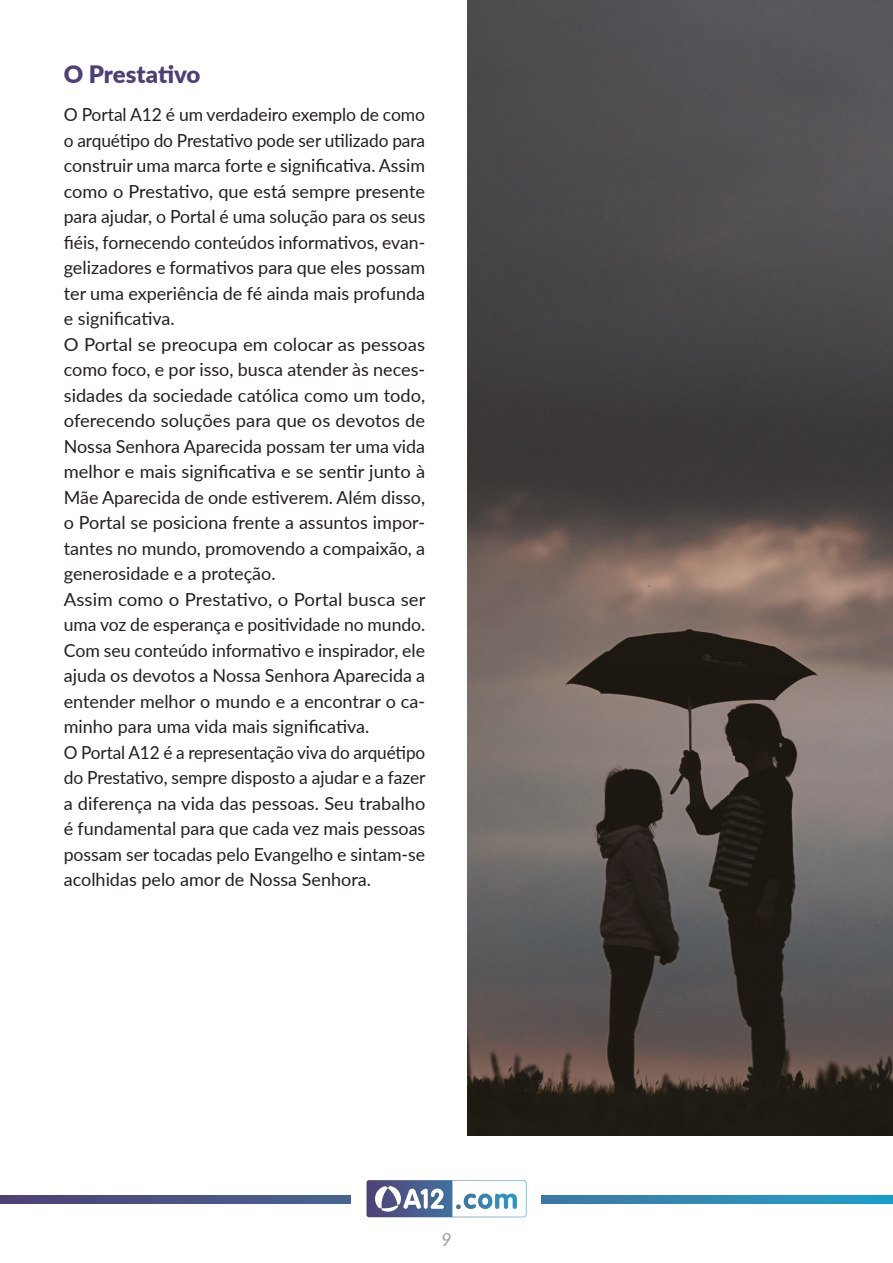
<style>
.page{position:relative;width:893px;height:1263px;background:#fff}
.page>*{position:absolute;margin:0;border:0;box-sizing:border-box;transform-origin:0 0}
.Sub_titulo{font:900 24px "Lato";letter-spacing:-.005em;color:#4e4076}
.Corpo{font:18px/25.5px "Lato";color:#231f20;text-align:justify}
.Corpo-2{font:18px/25.5px "Lato";color:#231f20;text-align:justify;scale:.95 1}
.t1{font:italic 18px "Lato";color:#9e9e9e}
</style>
<div class="page">
<svg style="left:1px;top:1196px;width:891px;height:7px"></svg>
<div style="left:352px;top:1173px;width:189px;height:90px;background:#fff"></div>
<svg style="left:366px;top:1180px;width:160px;height:37px"></svg>
<img style="left:468px;top:0;width:425px;height:1135px">
<p class="Sub_titulo" style="left:64px;top:56px;width:138px">O Prestativo</p>
<p class="Corpo" style="left:64px;top:101px;width:363px">O Portal A12 é um verdadeiro exemplo de como o arquétipo do Prestativo pode ser utilizado para construir uma marca forte e significativa. Assim como o Prestativo, que está sempre presente para ajudar, o Portal é uma solução para os seus fiéis, fornecendo conteúdos informativos, evan&shy;gelizadores e formativos para que eles possam ter uma experiência de fé ainda mais profunda e significativa.</p>
<p class="Corpo" style="left:64px;top:331px;width:363px">O Portal se preocupa em colocar as pessoas como foco, e por isso, busca atender às neces&shy;sidades da sociedade católica como um todo, oferecendo soluções para que os devotos de Nossa Senhora Aparecida possam ter uma vida melhor e mais significativa e se sentir junto à Mãe Aparecida de onde estiverem. Além disso, o Portal se posiciona frente a assuntos impor&shy;tantes no mundo, promovendo a compaixão, a generosidade e a proteção.</p>
<p class="Corpo" style="left:64px;top:586px;width:363px">Assim como o Prestativo, o Portal busca ser uma voz de esperança e positividade no mundo.<br>Com seu conteúdo informativo e inspirador, ele ajuda os devotos a Nossa Senhora Aparecida a entender melhor o mundo e a encontrar o ca&shy;minho para uma vida mais significativa.</p>
<p class="Corpo-2" style="left:64px;top:739px;width:382px">O Portal A12 é a representação viva do arquétipo do Prestativo, sempre disposto a ajudar e a fazer a diferença na vida das pessoas. Seu trabalho é fundamental para que cada vez mais pessoas possam ser tocadas pelo Evangelho e sintam-se acolhidas pelo amor de Nossa Senhora.</p>
<p class="t1" style="left:441px;top:1226px;width:12px">9</p>
</div>
